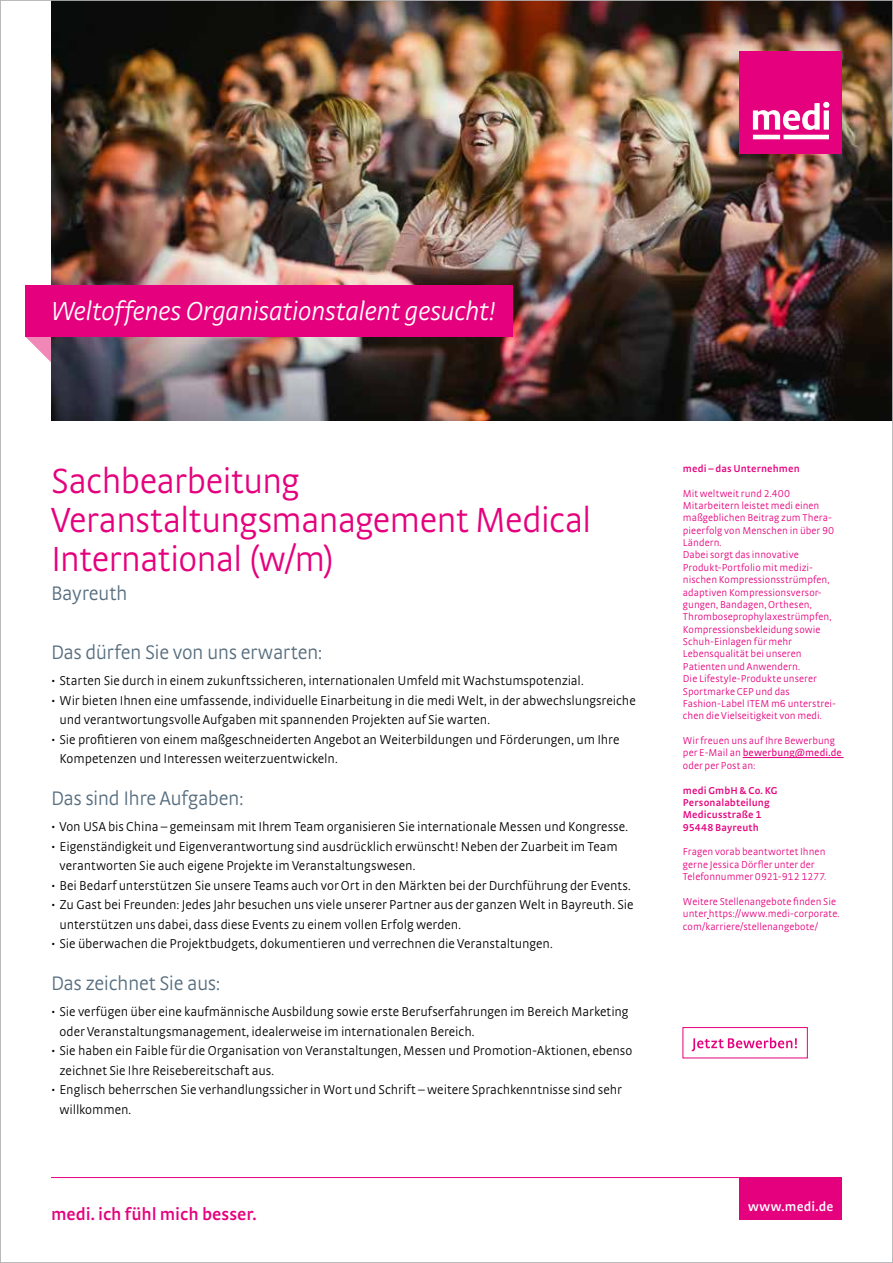
<style>
.page{position:relative;width:893px;height:1263px;background:#fff}
.page>*{position:absolute;margin:0;border:0;box-sizing:border-box;transform-origin:0 0}
.Stellen-Titel_01{font:300 36.75px/39px "medi Strada Pro";letter-spacing:-.025em;color:#e5007d}
.t1{font:italic 300 27.3px "medi Strada Pro";letter-spacing:-.015em;color:#fff}
.Zwischenheadline_Ste{font:300 20.7px "medi Strada Pro";letter-spacing:-.02em;color:#566d7e}
.Stellen-Titel_Sublin{font:300 20.7px "medi Strada Pro";letter-spacing:-.015em;color:#566d7e}
.t2{font:600 18px "medi Strada Pro";letter-spacing:-.005em;color:#e5007d}
.t3{font:300 13.5px/19.5px "medi Strada Pro";letter-spacing:-.005em;color:#000}
.t4{font:600 13.5px "medi Strada Pro";letter-spacing:.01em;color:#fff}
.Stellenanzeige_Infot{font:300 10.5px/12.3px "medi Strada Pro";letter-spacing:.005em;color:#e5007d}
.Stellenanzeige_Infot-2{font:600 10.5px/12.3px "medi Strada Pro";letter-spacing:.01em;color:#e5007d}
.s1{font-weight:400}
</style>
<div class="page">
<img style="left:51px;top:2px;width:840px;height:418px">
<div style="left:740px;top:51px;width:102px;height:102px;background:#e5007d"></div>
<svg style="left:753px;top:102px;width:76px;height:37px"></svg>
<svg style="left:26px;top:337px;width:25px;height:25px"></svg>
<hr style="left:743px;top:757px;width:101px;height:1px;background:#e5007d">
<svg style="left:692px;top:1037px;width:105px;height:14px"></svg>
<div style="left:683px;top:1027px;width:124px;height:31px;border:1px solid #e5007d"></div>
<div style="left:740px;top:1177px;width:102px;height:42px;background:#e5007d"></div>
<hr style="left:51px;top:1177px;width:791px;height:1px;background:#e5007d">
<div style="left:26px;top:285px;width:487px;height:52px;background:#e5007d"></div>
<p class="t1" style="left:51px;top:294px;width:447px">Weltoffenes Organisationstalent gesucht!</p>
<p class="Stellen-Titel_01" style="left:51px;top:460px;width:542px">Sachbearbeitung<br>Veranstaltungsmanagement Medical<br>International (w/m)</p>
<p class="Stellen-Titel_Sublin" style="left:51px;top:580px;width:78px">Bayreuth</p>
<p class="Zwischenheadline_Ste" style="left:51px;top:640px;width:273px">Das dürfen Sie von uns erwarten:</p>
<p class="t3" style="left:51px;top:671px;width:534px">• Starten Sie durch in einem zukunftssicheren, internationalen Umfeld mit Wachstumspotenzial.</p>
<p class="t3" style="left:60px;top:690px;width:578px;text-indent:-9px">• Wir bieten Ihnen eine umfassende, individuelle Einarbeitung in die medi Welt, in der abwechslungsreiche und verantwortungsvolle Aufgaben mit spannenden Projekten auf Sie warten.</p>
<p class="t3" style="left:60px;top:729px;width:561px;text-indent:-9px">• Sie profitieren von einem maßgeschneiderten Angebot an Weiterbildungen und Förderungen, um Ihre<br>Kompetenzen und Interessen weiterzuentwickeln.</p>
<p class="Zwischenheadline_Ste" style="left:51px;top:786px;width:194px">Das sind Ihre Aufgaben:</p>
<p class="t3" style="left:51px;top:817px;width:578px">• Von USA bis China – gemeinsam mit Ihrem Team organisieren Sie internationale Messen und Kongresse.</p>
<p class="t3" style="left:60px;top:836px;width:560px;text-indent:-9px">• Eigenständigkeit und Eigenverantwortung sind ausdrücklich erwünscht! Neben der Zuarbeit im Team verantworten Sie auch eigene Projekte im Veranstaltungswesen.</p>
<p class="t3" style="left:51px;top:875px;width:581px">• Bei Bedarf unterstützen Sie unsere Teams auch vor Ort in den Märkten bei der Durchführung der Events.</p>
<p class="t3" style="left:60px;top:895px;width:575px;text-indent:-9px">• Zu Gast bei Freunden: Jedes Jahr besuchen uns viele unserer Partner aus der ganzen Welt in Bayreuth. Sie unterstützen uns dabei, dass diese Events zu einem vollen Erfolg werden.</p>
<p class="t3" style="left:51px;top:934px;width:503px">• Sie überwachen die Projektbudgets, dokumentieren und verrechnen die Veranstaltungen.</p>
<p class="Zwischenheadline_Ste" style="left:51px;top:971px;width:171px">Das zeichnet Sie aus:</p>
<p class="t3" style="left:60px;top:1002px;width:571px;text-indent:-9px">• Sie verfügen über eine kaufmännische Ausbildung sowie erste Berufserfahrungen im Bereich Marketing oder Veranstaltungsmanagement, idealerweise im internationalen Bereich.</p>
<p class="t3" style="left:60px;top:1041px;width:574px;text-indent:-9px">• Sie haben ein Faible für die Organisation von Veranstaltungen, Messen und Promotion-Aktionen, ebenso zeichnet Sie Ihre Reisebereitschaft aus.</p>
<p class="t3" style="left:60px;top:1080px;width:564px;text-indent:-9px">• Englisch beherrschen Sie verhandlungssicher in Wort und Schrift – weitere Sprachkenntnisse sind sehr willkommen.</p>
<p class="t2" style="left:51px;top:1202px;width:207px">medi. ich fühl mich besser.</p>
<p class="Stellenanzeige_Infot-2" style="left:683px;top:462px;width:118px">medi – das Unternehmen</p>
<p class="Stellenanzeige_Infot" style="left:683px;top:487px;width:155px">Mit weltweit rund 2.400<br>Mitarbeitern leistet medi einen maßgeblichen Beitrag zum Thera&shy;pieerfolg von Menschen in über 90<br>Ländern.<br>Dabei sorgt das innovative<br>Produkt-Portfolio mit medizi&shy;nischen Kompressionsstrümpfen, adaptiven Kompressionsversor&shy;gungen, Bandagen, Orthesen,<br>Thromboseprophylaxestrümpfen,<br>Kompressionsbekleidung sowie<br>Schuh-Einlagen für mehr<br>Lebensqualität bei unseren<br>Patienten und Anwendern.<br>Die Lifestyle-Produkte unserer<br>Sportmarke CEP und das<br>Fashion-Label ITEM m6 unterstrei&shy;chen die Vielseitigkeit von medi.</p>
<p class="Stellenanzeige_Infot" style="left:683px;top:734px;width:160px">Wir freuen uns auf Ihre Bewerbung per E-Mail an <span class="s1">bewerbung@medi.de </span>oder per Post an:</p>
<p class="Stellenanzeige_Infot-2" style="left:683px;top:783px;width:96px">medi GmbH &amp; Co. KG<br>Personalabteilung<br>Medicusstraße 1<br>95448 Bayreuth</p>
<p class="Stellenanzeige_Infot" style="left:683px;top:846px;width:145px">Fragen vorab beantwortet Ihnen gerne Jessica Dörfler unter der<br>Telefonnummer 0921-912 1277.</p>
<p class="Stellenanzeige_Infot" style="left:683px;top:895px;width:158px">Weitere Stellenangebote finden Sie unter https://www.medi-corporate. com/karriere/stellenangebote/</p>
<p class="t4" style="left:748px;top:1198px;width:87px">www.medi.de</p>
</div>
